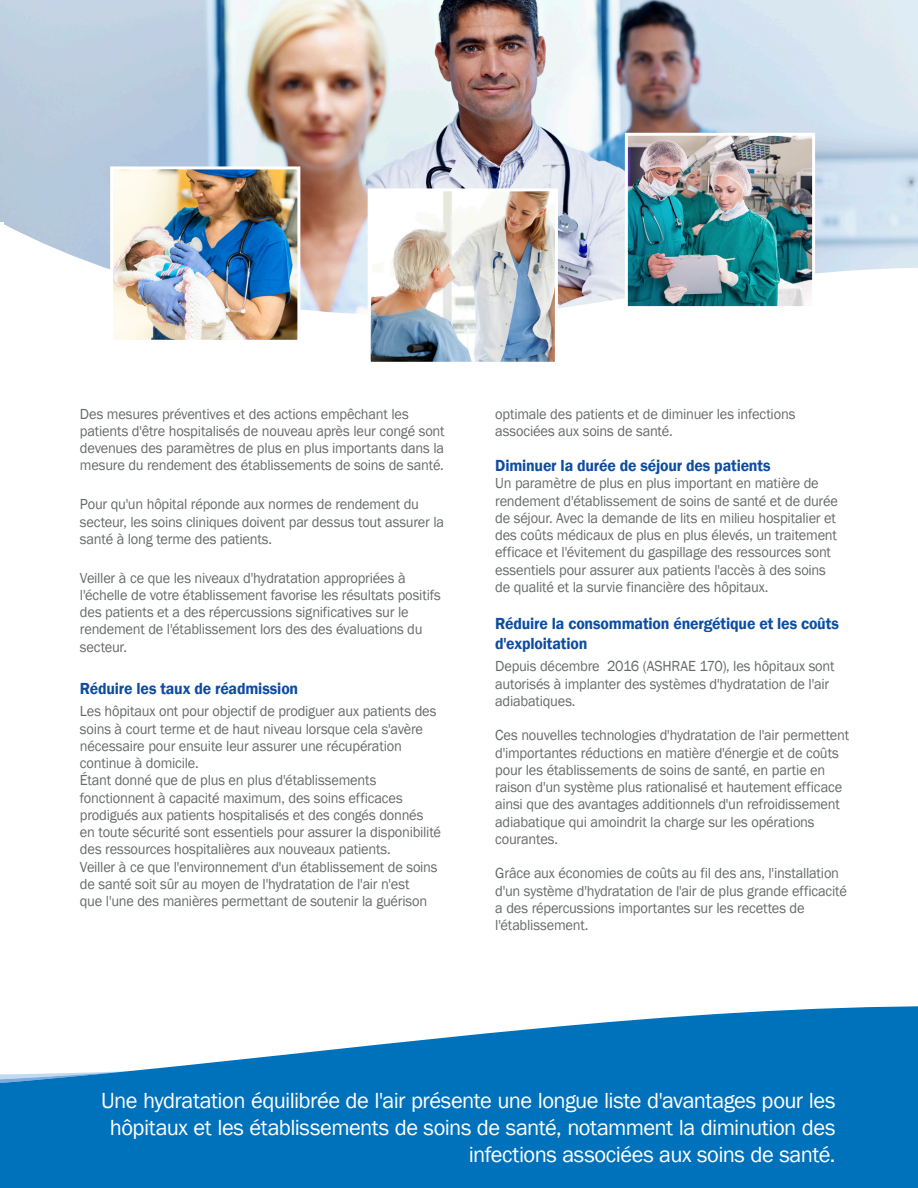
<style>
.page{position:relative;width:918px;height:1188px;background:#fff}
.page>*{position:absolute;margin:0;border:0;box-sizing:border-box;transform-origin:0 0}
.Hospital_Reference{font:22.5px/27px "Franklin Gothic";letter-spacing:-.025em;color:#fff;text-align:right}
.TS_Paragraph_text{font:600 16.5px/20.2px "Franklin Gothic";letter-spacing:-.01em;color:#0d4da1;scale:.96 1}
.TS_Paragraph_text-2{font:15px/17.2px "Franklin Gothic";letter-spacing:-.015em;color:#676a6a;scale:.96 1}
.TS_Head_2{font:15px/17.2px "Franklin Gothic";letter-spacing:-.015em;color:#676a6a;scale:.96 1}
</style>
<div class="page">
<svg style="left:0;top:1006px;width:918px;height:182px;fill:#0072bc"></svg>
<img style="left:0;top:0;width:918px;height:222px">
<svg style="left:4px;top:222px;width:914px;height:92px"></svg>
<img style="left:629px;top:137px;width:182px;height:168px">
<div style="left:625px;top:133px;width:190px;height:176px;border:3px solid #fff"></div>
<img style="left:372px;top:192px;width:182px;height:169px">
<div style="left:368px;top:188px;width:190px;height:177px;border:3px solid #fff"></div>
<img style="left:114px;top:170px;width:182px;height:169px">
<div style="left:110px;top:166px;width:190px;height:177px;border:3px solid #fff"></div>
<div style="left:0;top:233px;width:17px;height:231px;background:#fff"></div>
<p class="TS_Head_2" style="left:80px;top:405px;width:381px">Des mesures préventives et des actions empêchant les patients d'être hospitalisés de nouveau après leur congé sont devenues des paramètres de plus en plus importants dans la mesure du rendement des établissements de soins de santé.</p>
<p class="TS_Head_2" style="left:80px;top:496px;width:381px">Pour qu'un hôpital réponde aux normes de rendement du secteur, les soins cliniques doivent par dessus tout assurer la santé à long terme des patients.</p>
<p class="TS_Head_2" style="left:80px;top:569px;width:378px">Veiller à ce que les niveaux d'hydratation appropriées à l'échelle de votre établissement favorise les résultats positifs des patients et a des répercussions significatives sur le rendement de l'établissement lors des des évaluations du secteur.</p>
<p class="TS_Paragraph_text" style="left:80px;top:678px;width:229px">Réduire les taux de réadmission</p>
<p class="TS_Paragraph_text-2" style="left:80px;top:703px;width:373px">Les hôpitaux ont pour objectif de prodiguer aux patients des soins à court terme et de haut niveau lorsque cela s'avère nécessaire pour ensuite leur assurer une récupération continue à domicile.</p>
<p class="TS_Paragraph_text-2" style="left:80px;top:772px;width:378px">Étant donné que de plus en plus d'établissements fonctionnent à capacité maximum, des soins efficaces prodigués aux patients hospitalisés et des congés donnés en toute sécurité sont essentiels pour assurer la disponibilité des ressources hospitalières aux nouveaux patients.</p>
<p class="TS_Paragraph_text-2" style="left:80px;top:858px;width:374px">Veiller à ce que l'environnement d'un établissement de soins de santé soit sûr au moyen de l'hydratation de l'air n'est<br>que l'une des manières permettant de soutenir la guérison</p>
<p class="TS_Paragraph_text-2" style="left:495px;top:405px;width:314px">optimale des patients et de diminuer les infections associées aux soins de santé.</p>
<p class="TS_Paragraph_text" style="left:495px;top:456px;width:288px">Diminuer la durée de séjour des patients</p>
<p class="TS_Paragraph_text-2" style="left:495px;top:475px;width:359px">Un paramètre de plus en plus important en matière de rendement d'établissement de soins de santé et de durée de séjour. Avec la demande de lits en milieu hospitalier et des coûts médicaux de plus en plus élevés, un traitement efficace et l'évitement du gaspillage des ressources sont essentiels pour assurer aux patients l'accès à des soins de qualité et la survie financière des hôpitaux.</p>
<p class="TS_Paragraph_text" style="left:495px;top:613px;width:360px">Réduire la consommation énergétique et les coûts d'exploitation</p>
<p class="TS_Paragraph_text-2" style="left:495px;top:658px;width:355px">Depuis décembre 2016 (ASHRAE 170), les hôpitaux sont autorisés à implanter des systèmes d'hydratation de l'air adiabatiques.</p>
<p class="TS_Paragraph_text-2" style="left:495px;top:727px;width:370px">Ces nouvelles technologies d'hydratation de l'air permettent d'importantes réductions en matière d'énergie et de coûts pour les établissements de soins de santé, en partie en raison d'un système plus rationalisé et hautement efficace ainsi que des avantages additionnels d'un refroidissement adiabatique qui amoindrit la charge sur les opérations courantes.</p>
<p class="TS_Paragraph_text-2" style="left:495px;top:865px;width:368px">Grâce aux économies de coûts au fil des ans, l'installation d'un système d'hydratation de l'air de plus grande efficacité a des répercussions importantes sur les recettes de l'établissement.</p>
<p class="Hospital_Reference" style="left:101px;top:1088px;width:736px">Une hydratation équilibrée de l'air présente une longue liste d'avantages pour les hôpitaux et les établissements de soins de santé, notamment la diminution des infections associées aux soins de santé.</p>
</div>
